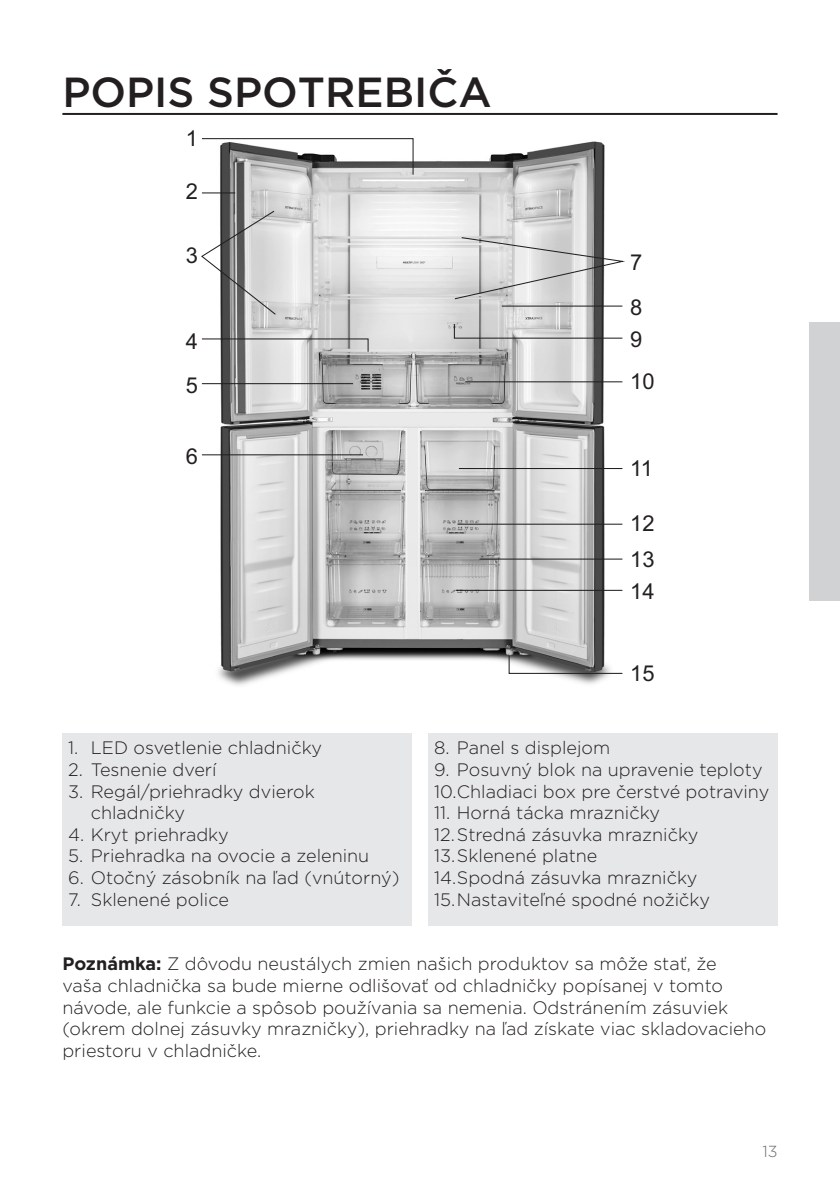
<style>
.page{position:relative;width:840px;height:1191px;background:#fff}
.page>*{position:absolute;margin:0;border:0;box-sizing:border-box;transform-origin:0 0}
.glavni_naslov{font:500 42px "Gotham";color:#231f20}
.t1{font:21.8px/44.4px "Arial";color:#231f20}
.seznam_stevilke_opis{font:300 18px/21.6px "Gotham";color:#231f20}
.seznam{font:300 18px/21.6px "Gotham";color:#231f20}
.t2{font:300 16px "Gotham";color:#6c6d70}
.s1{font-weight:700}
</style>
<div class="page">
<hr style="left:62px;top:113px;width:715px;height:2px;background:#231f20">
<div style="left:808px;top:322px;width:31px;height:279px;background:#d1d2d4"></div>
<img style="left:218px;top:141px;width:392px;height:545px">
<svg style="left:201px;top:138px;width:213px;height:38px"></svg>
<svg style="left:201px;top:192px;width:424px;height:482px"></svg>
<hr style="left:479px;top:558px;width:143px;height:1px;background:#231f20">
<div style="left:62px;top:733px;width:349px;height:193px;background:#e6e7e9"></div>
<div style="left:428px;top:733px;width:349px;height:193px;background:#e6e7e9"></div>
<p class="glavni_naslov" style="left:62px;top:65px;width:430px">POPIS SPOTREBIČA</p>
<p class="t1" style="left:185px;top:116px;width:14px">1</p>
<p class="t1" style="left:185px;top:169px;width:14px">2</p>
<p class="t1" style="left:185px;top:233px;width:14px">3</p>
<p class="t1" style="left:185px;top:319px;width:14px">4<br>5</p>
<p class="t1" style="left:185px;top:434px;width:14px">6</p>
<p class="t1" style="left:630px;top:240px;width:14px;line-height:45.6px">7<br>8</p>
<p class="t1" style="left:630px;top:318px;width:26px;line-height:42.4px">9<br>10</p>
<p class="t1" style="left:630px;top:446px;width:24px">11</p>
<p class="t1" style="left:630px;top:505px;width:26px;line-height:36.2px">12<br>13</p>
<p class="t1" style="left:630px;top:569px;width:26px">14</p>
<p class="t1" style="left:630px;top:651px;width:26px">15</p>
<p class="seznam_stevilke_opis" style="left:68px;top:736px;width:255px">1. LED osvetlenie chladničky</p>
<p class="seznam_stevilke_opis" style="left:68px;top:758px;width:150px">2. Tesnenie dverí</p>
<p class="seznam_stevilke_opis" style="left:91px;top:780px;width:225px;text-indent:-23px">3. Regál/priehradky dvierok chladničky</p>
<p class="seznam_stevilke_opis" style="left:68px;top:823px;width:162px">4. Kryt priehradky</p>
<p class="seznam_stevilke_opis" style="left:68px;top:844px;width:302px">5. Priehradka na ovocie a zeleninu</p>
<p class="seznam_stevilke_opis" style="left:68px;top:866px;width:332px">6. Otočný zásobník na ľad (vnútorný)</p>
<p class="seznam_stevilke_opis" style="left:68px;top:888px;width:162px">7. Sklenené police</p>
<p class="seznam_stevilke_opis" style="left:434px;top:736px;width:177px">8. Panel s displejom</p>
<p class="seznam_stevilke_opis" style="left:434px;top:758px;width:330px">9. Posuvný blok na upravenie teploty</p>
<p class="seznam_stevilke_opis" style="left:434px;top:780px;width:336px">10.Chladiaci box pre čerstvé potraviny</p>
<p class="seznam_stevilke_opis" style="left:434px;top:801px;width:227px">11. Horná tácka mrazničky</p>
<p class="seznam_stevilke_opis" style="left:434px;top:823px;width:265px">12.Stredná zásuvka mrazničky</p>
<p class="seznam_stevilke_opis" style="left:434px;top:844px;width:165px">13.Sklenené platne</p>
<p class="seznam_stevilke_opis" style="left:434px;top:866px;width:264px">14.Spodná zásuvka mrazničky</p>
<p class="seznam_stevilke_opis" style="left:434px;top:888px;width:277px">15.Nastaviteľné spodné nožičky</p>
<p class="seznam" style="left:62px;top:952px;width:705px"><span class="s1">Poznámka:</span> Z dôvodu neustálych zmien našich produktov sa môže stať, že<br>vaša chladnička sa bude mierne odlišovať od chladničky popísanej v tomto návode, ale funkcie a spôsob používania sa nemenia. Odstránením zásuviek (okrem dolnej zásuvky mrazničky), priehradky na ľad získate viac skladovacieho priestoru v chladničke.</p>
<p class="t2" style="left:762px;top:1140px;width:17px">13</p>
</div>
